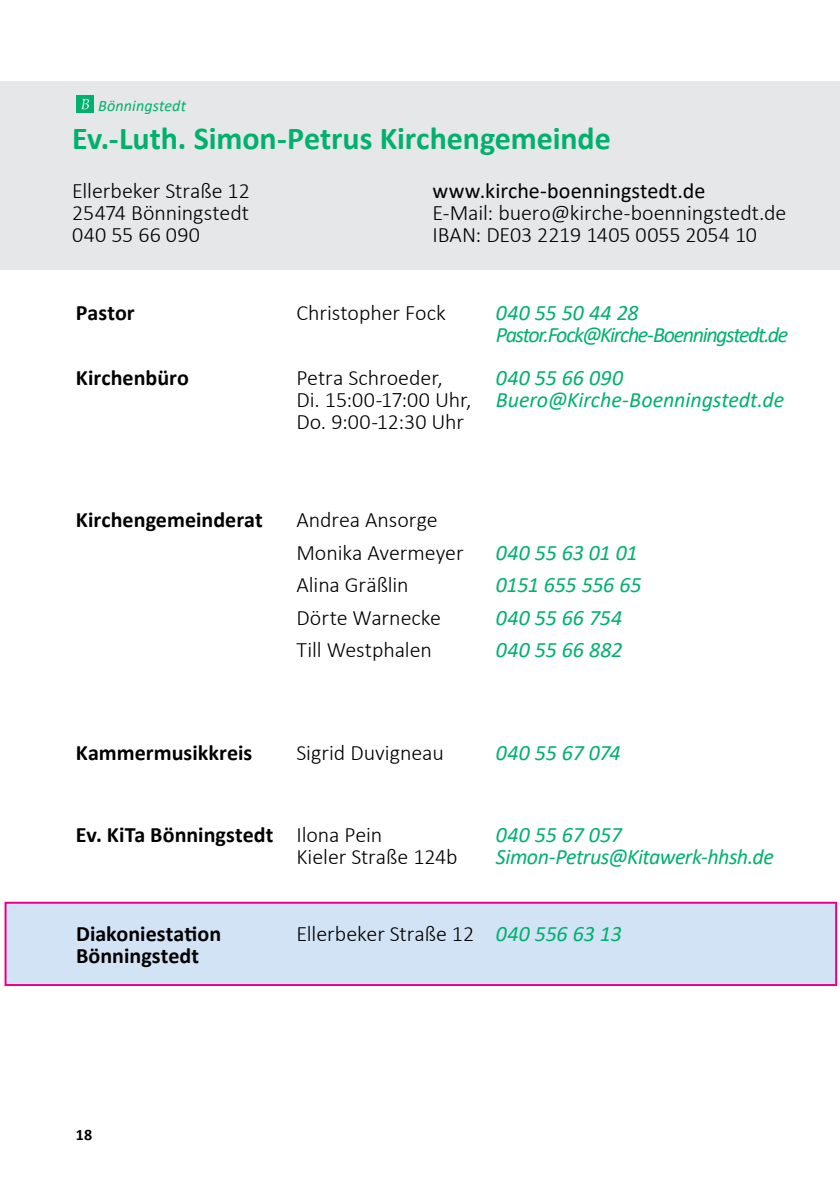
<style>
.page{position:relative;width:840px;height:1191px;background:#fff}
.page>*{position:absolute;margin:0;border:0;box-sizing:border-box;transform-origin:0 0}
.t1{font:700 32px "Calibri";letter-spacing:-.005em;color:#00b16e}
.t2{font:300 22px/22px "Calibri";color:#000}
.t3{font:700 22px/22px "Calibri";color:#000}
.t4{font:italic 22px/22px "Calibri";letter-spacing:-.02em;color:#00b16e}
.t5{font:italic 22px/22px "Calibri";color:#00b16e}
.t6{font:italic 22px/22px "Calibri";letter-spacing:-.06em;color:#00b16e}
.t7{font:22px "Calibri";color:#000}
.t8{font:italic 22px "Calibri";letter-spacing:.005em;color:#00b16e}
.t9{font:italic 16px "Calibri";letter-spacing:.01em;color:#00b16e}
.t10{font:700 16px "Calibri";color:#000}
.s1{font-weight:700}
.s2{font-weight:400;font-style:italic;color:#00b16e}
</style>
<div class="page">
<div style="left:0;top:81px;width:839px;height:189px;background:#e6e7e8"></div>
<div style="left:5px;top:901px;width:831px;height:85px;background:#d1e3f5;border:2px solid #ec0087"></div>
<div style="left:77px;top:96px;width:17px;height:17px;background:#00b16e"></div>
<svg style="left:81px;top:99px;width:8px;height:10px"></svg>
<p class="t9" style="left:98px;top:94px;width:89px">Bönningstedt</p>
<h1 class="t1" style="left:72px;top:116px;width:540px">Ev.-Luth. Simon-Petrus Kirchengemeinde</h1>
<p class="t2" style="left:72px;top:179px;width:179px;text-align:justify">Ellerbeker Straße 12<br>25474 Bönningstedt 040 55 66 090</p>
<p class="t7" style="left:432px;top:175px;width:274px">www.kirche-boenningstedt.de</p>
<p class="t2" style="left:432px;top:201px;width:355px">E-Mail: buero@kirche-boenningstedt.de<br>I BAN : DE03 2219 1405 0055 2054 10</p>
<p class="t3" style="left:76px;top:301px;width:60px">Pastor</p>
<p class="t2" style="left:296px;top:301px;width:151px">Christopher Fock</p>
<p class="t6" style="left:495px;top:300px;width:294px">040 55 50 44 28<br>Pastor.Fock@Kirche-Boenningstedt.de</p>
<p class="t3" style="left:76px;top:366px;width:114px">Kirchenbüro</p>
<p class="t2" style="left:296px;top:366px;width:176px">Petra Schroeder,<br>Di. 15:00-17:00 U hr,<br>Do. 9:00-12:30 U hr</p>
<p class="t5" style="left:495px;top:365px;width:290px">040 55 66 090<br>Buero@Kirche-Boenningstedt.de</p>
<p class="t3" style="left:76px;top:508px;width:188px">Kirchengemeinderat</p>
<p class="t2" style="left:296px;top:503px;width:169px;line-height:32.4px">Andrea Ansorge<br>Monika Avermeyer</p>
<p class="t4" style="left:495px;top:540px;width:143px">040 55 63 01 01</p>
<p class="t2" style="left:296px;top:573px;width:114px">Alina Gräßlin</p>
<p class="t4" style="left:495px;top:573px;width:147px">0151 655 556 65</p>
<p class="t2" style="left:296px;top:606px;width:146px">Dörte Warnecke</p>
<p class="t5" style="left:495px;top:605px;width:128px">040 55 66 754</p>
<p class="t2" style="left:296px;top:638px;width:137px">Till Westphalen</p>
<p class="t8" style="left:495px;top:634px;width:128px">040 55 66 882</p>
<p class="t3" style="left:76px;top:741px;width:178px">Kammermusikkreis</p>
<p class="t2" style="left:296px;top:741px;width:149px">Sigrid Duvigneau</p>
<p class="t4" style="left:495px;top:740px;width:126px">040 55 67 074</p>
<p class="t2" style="left:296px;top:824px;width:162px;text-indent:-220px"><span class="s1">Ev. KiTa Bönningstedt</span> I lona Pein<br>Kieler Straße 124b</p>
<p class="t4" style="left:495px;top:823px;width:279px">040 55 67 057<br>Simon-Petrus@Kitawerk-hhsh.de</p>
<p class="t3" style="left:76px;top:922px;width:147px">Diakoniestation<br>Bönningstedt</p>
<p class="t2" style="left:296px;top:922px;width:327px">Ellerbeker Straße 12 <span class="s2">040 556 63 13</span></p>
<p class="t10" style="left:76px;top:1123px;width:18px">18</p>
</div>
